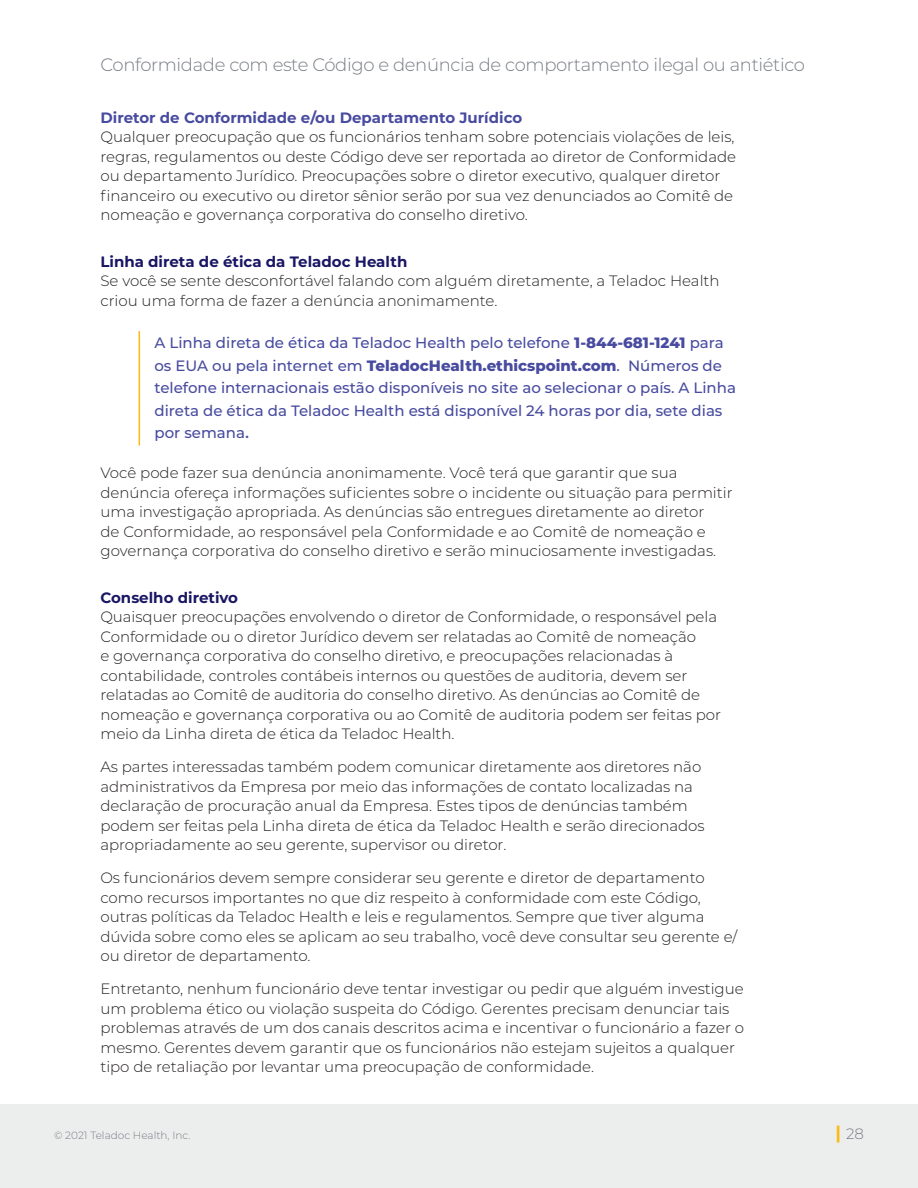
<style>
.page{position:relative;width:918px;height:1188px;background:#fff}
.page>*{position:absolute;margin:0;border:0;box-sizing:border-box;transform-origin:0 0}
.t1{font:300 18px "Montserrat";letter-spacing:-.02em;color:#787d83}
.t2{font:300 15px/19.5px "Montserrat";letter-spacing:-.005em;color:#231f20}
.t3{font:500 15px/22.5px "Montserrat";color:#484b9f}
.t4{font:700 15px "Montserrat";color:#191664}
.t5{font:300 15px "Montserrat";color:#787d83}
.t6{font:300 10.5px "Montserrat";color:#787d83}
.s1{font-weight:700;color:#484b9f}
.s2{font-weight:800}
.s3{font-size:18px}
.s4{font-weight:700;font-size:18px;color:#fcba13}
</style>
<div class="page">
<div style="left:0;top:1104px;width:918px;height:84px;background:#eceeee"></div>
<hr style="left:139px;top:331px;width:1px;height:114px;background:#fcba13">
<p class="t1" style="left:100px;top:53px;width:706px">Conformidade com este Código e denúncia de comportamento ilegal ou antiético</p>
<p class="t2" style="left:100px;top:107px;width:637px"><span class="s1">Diretor de Conformidade e/ou Departamento Jurídico<br></span>Qualquer preocupação que os funcionários tenham sobre potenciais violações de leis, regras, regulamentos ou deste Código deve ser reportada ao diretor de Conformidade ou departamento Jurídico. Preocupações sobre o diretor executivo, qualquer diretor financeiro ou executivo ou diretor sênior serão por sua vez denunciados ao Comitê de nomeação e governança corporativa do conselho diretivo.</p>
<p class="t4" style="left:100px;top:250px;width:309px">Linha direta de ética da Teladoc Health</p>
<p class="t2" style="left:100px;top:270px;width:621px">Se você se sente desconfortável falando com alguém diretamente, a Teladoc Health criou uma forma de fazer a denúncia anonimamente.</p>
<p class="t3" style="left:154px;top:331px;width:583px">A Linha direta de ética da Teladoc Health pelo telefone <span class="s2">1-844-681-1241</span> para os EUA ou pela internet em <span class="s2">TeladocHealth.ethicspoint.com</span>. Números de telefone internacionais estão disponíveis no site ao selecionar o país. A Linha direta de ética da Teladoc Health está disponível 24 horas por dia, sete dias por semana<span class="s3">.</span></p>
<p class="t2" style="left:100px;top:462px;width:634px">Você pode fazer sua denúncia anonimamente. Você terá que garantir que sua denúncia ofereça informações suficientes sobre o incidente ou situação para permitir uma investigação apropriada. As denúncias são entregues diretamente ao diretor<br>de Conformidade, ao responsável pela Conformidade e ao Comitê de nomeação e governança corporativa do conselho diretivo e serão minuciosamente investigadas.</p>
<p class="t4" style="left:100px;top:586px;width:139px">Conselho diretivo</p>
<p class="t2" style="left:100px;top:606px;width:622px">Quaisquer preocupações envolvendo o diretor de Conformidade, o responsável pela Conformidade ou o diretor Jurídico devem ser relatadas ao Comitê de nomeação<br>e governança corporativa do conselho diretivo, e preocupações relacionadas à contabilidade, controles contábeis internos ou questões de auditoria, devem ser relatadas ao Comitê de auditoria do conselho diretivo. As denúncias ao Comitê de nomeação e governança corporativa ou ao Comitê de auditoria podem ser feitas por meio da Linha direta de ética da Teladoc Health.</p>
<p class="t2" style="left:100px;top:756px;width:606px">As partes interessadas também podem comunicar diretamente aos diretores não administrativos da Empresa por meio das informações de contato localizadas na declaração de procuração anual da Empresa. Estes tipos de denúncias também podem ser feitas pela Linha direta de ética da Teladoc Health e serão direcionados apropriadamente ao seu gerente, supervisor ou diretor.</p>
<p class="t2" style="left:100px;top:867px;width:638px">Os funcionários devem sempre considerar seu gerente e diretor de departamento como recursos importantes no que diz respeito à conformidade com este Código, outras políticas da Teladoc Health e leis e regulamentos. Sempre que tiver alguma dúvida sobre como eles se aplicam ao seu trabalho, você deve consultar seu gerente e/ ou diretor de departamento.</p>
<p class="t2" style="left:100px;top:978px;width:645px">Entretanto, nenhum funcionário deve tentar investigar ou pedir que alguém investigue um problema ético ou violação suspeita do Código. Gerentes precisam denunciar tais problemas através de um dos canais descritos acima e incentivar o funcionário a fazer o mesmo. Gerentes devem garantir que os funcionários não estejam sujeitos a qualquer tipo de retaliação por levantar uma preocupação de conformidade.</p>
<p class="t6" style="left:54px;top:1128px;width:138px">© 2021 Teladoc Health, Inc.</p>
<p class="t5" style="left:835px;top:1123px;width:30px"><span class="s4">|</span> 28</p>
</div>
